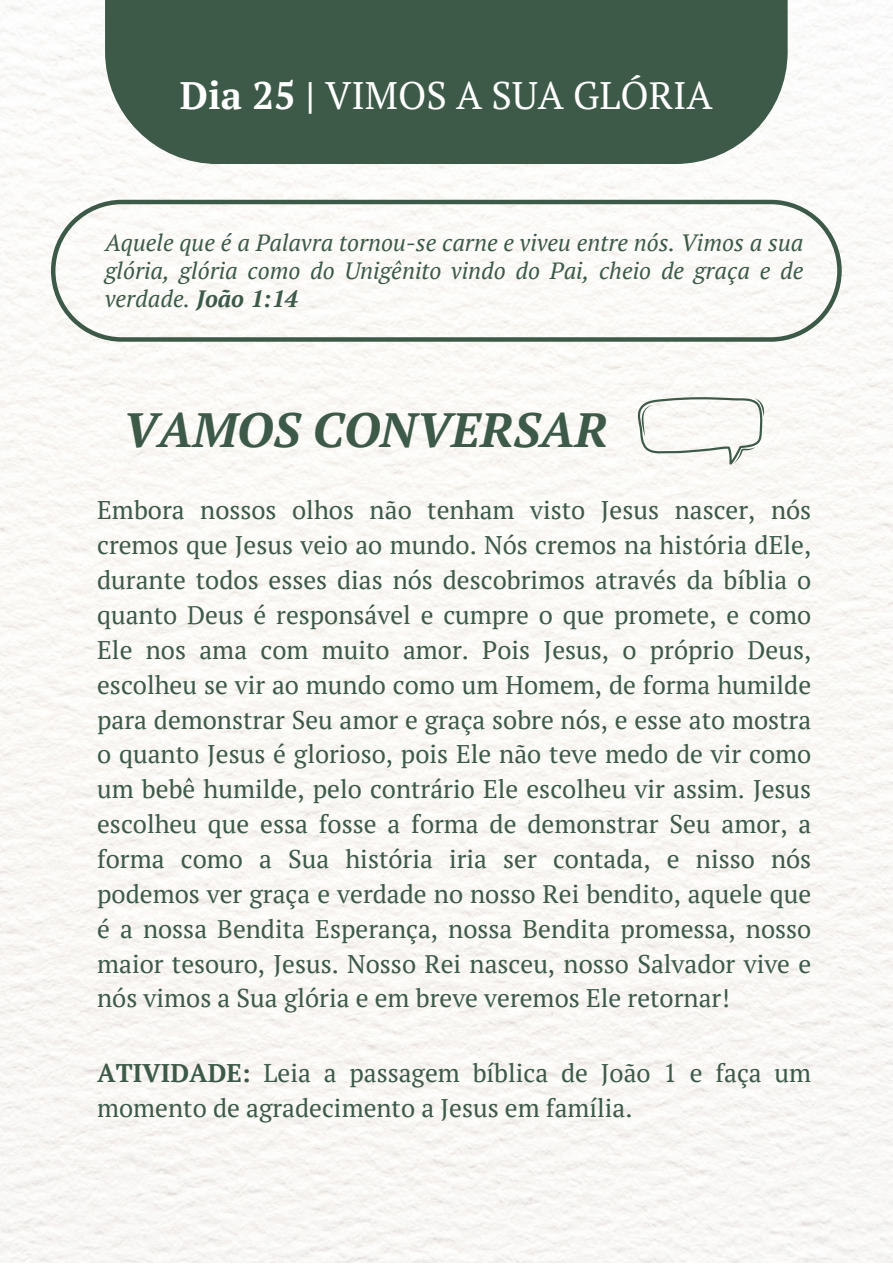
<style>
.page{position:relative;width:893px;height:1264px;background:#fff}
.page>*{position:absolute;margin:0;border:0;box-sizing:border-box;transform-origin:0 0}
.t1{font:italic 700 48px "PT Serif";color:#3d5a48}
.t2{font:38.25px "PT Serif";color:#fff}
.t3{font:25.5px/34.8px "PT Serif";color:#3d5a48;text-align:justify}
.t4{font:italic 23.55px/28px "PT Serif";color:#3d5a48;text-align:justify}
.s1{font-weight:700}
</style>
<div class="page">
<div style="left:0;top:0;width:892px;height:1262px;background:#faf8f5"></div>
<div style="left:105px;top:0;width:682px;height:164px;background:#3d5a48"></div>
<svg style="left:51px;top:200px;width:790px;height:141px"></svg>
<svg style="left:637px;top:397px;width:126px;height:67px"></svg>
<p class="t2" style="left:180px;top:70px;width:534px"><span class="s1">Dia 25 |</span> VIMOS A SUA GLÓRIA</p>
<p class="t4" style="left:105px;top:228px;width:699px">Aquele que é a Palavra tornou-se carne e viveu entre nós. Vimos a sua glória, glória como do Unigênito vindo do Pai, cheio de graça e de verdade. <span class="s1">João 1:14</span></p>
<p class="t1" style="left:123px;top:397px;width:486px">VAMOS CONVERSAR</p>
<p class="t3" style="left:97px;top:492px;width:715px">Embora nossos olhos não tenham visto Jesus nascer, nós cremos que Jesus veio ao mundo. Nós cremos na história dEle, durante todos esses dias nós descobrimos através da bíblia o quanto Deus é responsável e cumpre o que promete, e como Ele nos ama com muito amor. Pois Jesus, o próprio Deus, escolheu se vir ao mundo como um Homem, de forma humilde para demonstrar Seu amor e graça sobre nós, e esse ato mostra o quanto Jesus é glorioso, pois Ele não teve medo de vir como um bebê humilde, pelo contrário Ele escolheu vir assim. Jesus escolheu que essa fosse a forma de demonstrar Seu amor, a forma como a Sua história iria ser contada, e nisso nós podemos ver graça e verdade no nosso Rei bendito, aquele que é a nossa Bendita Esperança, nossa Bendita promessa, nosso maior tesouro, Jesus. Nosso Rei nasceu, nosso Salvador vive e nós vimos a Sua glória e em breve veremos Ele retornar!</p>
<p class="t3" style="left:97px;top:1055px;width:715px"><span class="s1">ATIVIDADE:</span> Leia a passagem bíblica de João 1 e faça um momento de agradecimento a Jesus em família.</p>
</div>
